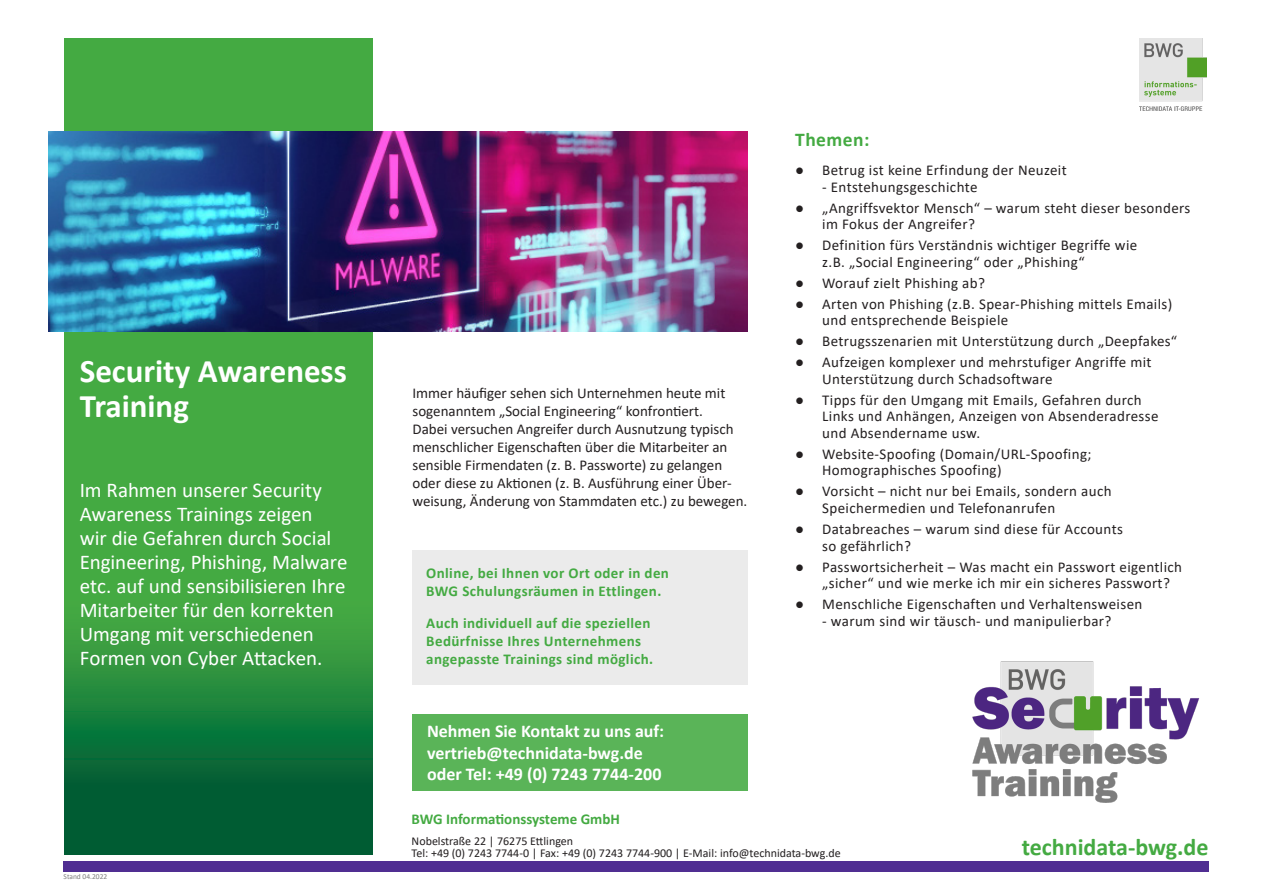
<style>
.page{position:relative;width:1263px;height:893px;background:#fff}
.page>*{position:absolute;margin:0;border:0;box-sizing:border-box;transform-origin:0 0}
.t1{font:700 33px/34.5px "Calibri";color:#fff}
.t2{font:700 24px "Calibri";color:#44aa42}
.t3{font:21px/24px "Calibri";letter-spacing:-.005em;color:#fff}
.t4{font:700 19.5px "Calibri";letter-spacing:.025em;color:#44aa42}
.t5{font:700 18px "Calibri";color:#fff}
.t6{font:15px/16.5px "Calibri";letter-spacing:.025em;color:#231f20}
.t7{font:15px/18px "Calibri";color:#231f20}
.t8{font:700 15px/18px "Calibri";letter-spacing:.025em;color:#44aa42}
.t9{font:700 15px "Calibri";color:#44aa42}
.t10{font:12px "Calibri";color:#231f20}
.t11{font:7.5px "Calibri";color:#7d7d7d}
</style>
<div class="page">
<svg style="left:65px;top:38px;width:307px;height:817px;background:#32963e"></svg>
<div style="left:412px;top:714px;width:335px;height:77px;background:#5ab458"></div>
<div style="left:412px;top:550px;width:335px;height:135px;background:#ebebeb"></div>
<div style="left:64px;top:861px;width:1145px;height:11px;background:#502e92"></div>
<img style="left:1140px;top:38px;width:66px;height:73px">
<img style="left:49px;top:131px;width:698px;height:201px">
<img style="left:972px;top:661px;width:228px;height:142px">
<p class="t1" style="left:80px;top:353px;width:269px">Security Awareness<br>Training</p>
<p class="t3" style="left:80px;top:478px;width:269px">Im Rahmen unserer Security<br>Awareness Trainings zeigen<br>wir die Gefahren durch Social<br>Engineering, Phishing, Malware etc. auf und sensibilisieren Ihre<br>Mitarbeiter für den korrekten<br>Umgang mit verschiedenen<br>Formen von Cyber Attacken.</p>
<p class="t11" style="left:64px;top:872px;width:45px">Stand 04.2022</p>
<p class="t7" style="left:412px;top:383px;width:336px">Immer häufiger sehen sich Unternehmen heute mit sogenanntem „Social Engineering“ konfrontiert.<br>Dabei versuchen Angreifer durch Ausnutzung typisch menschlicher Eigenschaften über die Mitarbeiter an sensible Firmendaten (z. B. Passworte) zu gelangen oder diese zu Aktionen (z. B. Ausführung einer Über&shy;weisung, Änderung von Stammdaten etc.) zu bewegen.</p>
<p class="t8" style="left:426px;top:564px;width:244px">Online, bei Ihnen vor Ort oder in den<br>BWG Schulungsräumen in Ettlingen.</p>
<p class="t8" style="left:426px;top:614px;width:228px">Auch individuell auf die speziellen<br>Bedürfnisse Ihres Unternehmens angepasste Trainings sind möglich.</p>
<p class="t5" style="left:427px;top:718px;width:239px">Nehmen Sie Kontakt zu uns auf:</p>
<p class="t5" style="left:427px;top:740px;width:217px">vertrieb@technidata-bwg.de</p>
<p class="t5" style="left:427px;top:762px;width:236px">oder Tel: +49 (0) 7243 7744-200</p>
<p class="t9" style="left:412px;top:809px;width:210px">BWG Informationssysteme GmbH</p>
<p class="t4" style="left:795px;top:126px;width:76px">Themen:</p>
<p class="t6" style="left:795px;top:162px;width:273px">● Betrug ist keine Erfindung der Neuzeit</p>
<p class="t6" style="left:822px;top:178px;width:157px">- Entstehungsgeschichte</p>
<p class="t6" style="left:822px;top:199px;width:370px;text-indent:-27px">● „Angriffsvektor Mensch“ – warum steht dieser besonders im Fokus der Angreifer?</p>
<p class="t6" style="left:822px;top:237px;width:317px;text-indent:-27px">● Definition fürs Verständnis wichtiger Begriffe wie z.B. „Social Engineering“ oder „Phishing“</p>
<p class="t6" style="left:795px;top:274px;width:191px">● Worauf zielt Phishing ab?</p>
<p class="t6" style="left:822px;top:295px;width:352px;text-indent:-27px">● Arten von Phishing (z.B. Spear-Phishing mittels Emails) und entsprechende Beispiele</p>
<p class="t6" style="left:795px;top:333px;width:383px">● Betrugsszenarien mit Unterstützung durch „Deepfakes“</p>
<p class="t6" style="left:822px;top:354px;width:331px;text-indent:-27px">● Aufzeigen komplexer und mehrstufiger Angriffe mit<br>Unterstützung durch Schadsoftware</p>
<p class="t6" style="left:822px;top:391px;width:338px;text-indent:-27px">● Tipps für den Umgang mit Emails, Gefahren durch<br>Links und Anhängen, Anzeigen von Absenderadresse und Absendername usw.</p>
<p class="t6" style="left:822px;top:445px;width:271px;text-indent:-27px">● Website-Spoofing (Domain/URL-Spoofing;<br>Homographisches Spoofing)</p>
<p class="t6" style="left:822px;top:483px;width:291px;text-indent:-27px">● Vorsicht – nicht nur bei Emails, sondern auch<br>Speichermedien und Telefonanrufen</p>
<p class="t6" style="left:822px;top:520px;width:302px;text-indent:-27px">● Databreaches – warum sind diese für Accounts so gefährlich?</p>
<p class="t6" style="left:822px;top:558px;width:361px;text-indent:-27px">● Passwortsicherheit – Was macht ein Passwort eigentlich „sicher“ und wie merke ich mir ein sicheres Passwort?</p>
<p class="t6" style="left:795px;top:595px;width:349px">● Menschliche Eigenschaften und Verhaltensweisen</p>
<p class="t6" style="left:822px;top:612px;width:291px">- warum sind wir täusch- und manipulierbar?</p>
<p class="t10" style="left:412px;top:832px;width:163px">Nobelstraße 22 | 76275 Ettlingen</p>
<p class="t10" style="left:412px;top:844px;width:431px">Tel: +49 (0) 7243 7744-0 | Fax: +49 (0) 7243 7744-900 | E-Mail: info@technidata-bwg.de</p>
<p class="t2" style="left:1022px;top:830px;width:188px">technidata-bwg.de</p>
</div>
